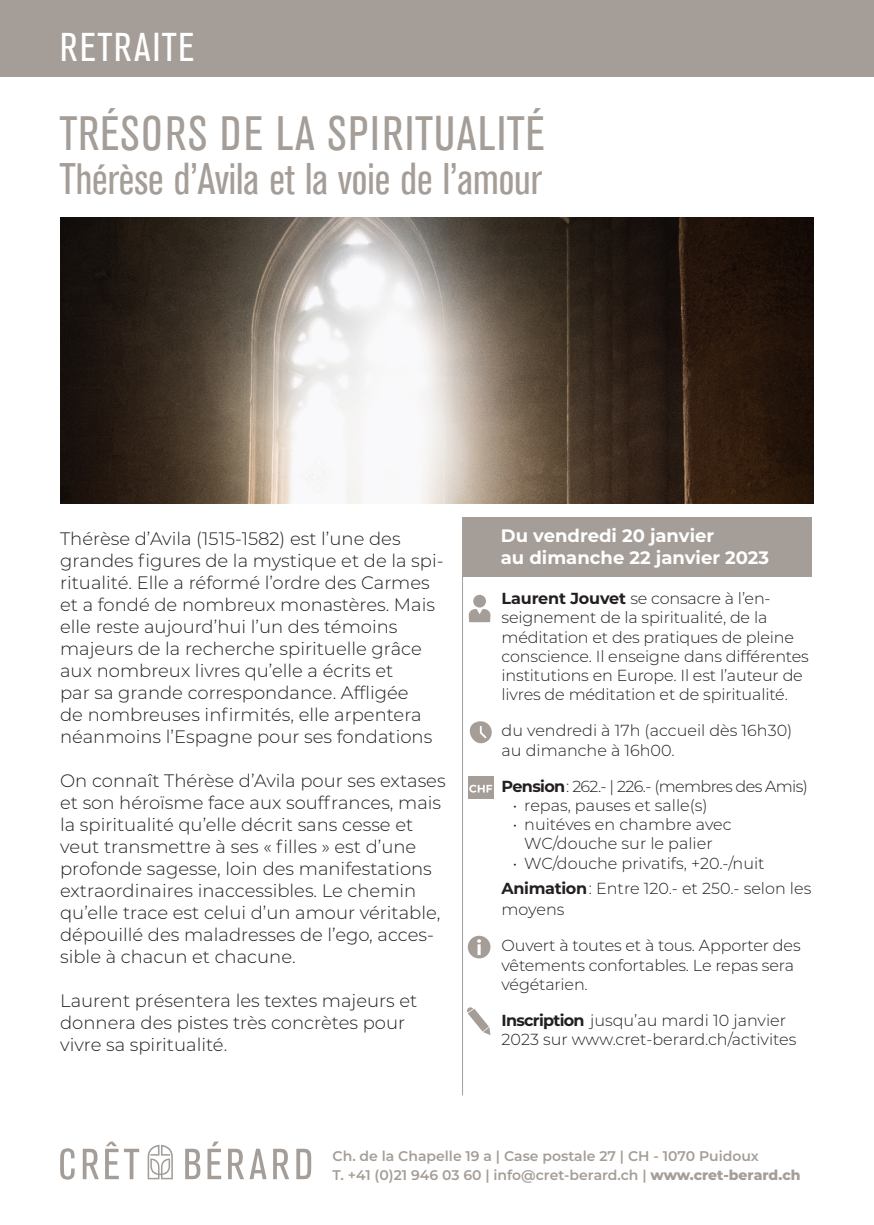
<style>
.page{position:relative;width:874px;height:1225px;background:#fff}
.page>*{position:absolute;margin:0;border:0;box-sizing:border-box;transform-origin:0 0}
.t1{font:48px "Akzidenz Grot Con BQ";letter-spacing:.04em;color:#a59e98}
.t2{font:44px "Akzidenz Grot Con BQ";color:#a59e98}
.t3{font:40px "Akzidenz Grot Con BQ";letter-spacing:.04em;color:#fff}
.t4{font:300 18px/22px "Montserrat";color:#231f20}
.t5{font:700 18px/21.6px "Montserrat";color:#fff}
.t6{font:300 16px/19.2px "Montserrat";letter-spacing:-.01em;color:#231f20}
.t7{font:300 16px "Montserrat";letter-spacing:-.04em;color:#231f20}
.t8{font:600 14px/19px "Montserrat";color:#a59e98}
.s1{font-weight:700}
.s2{font-weight:800}
</style>
<div class="page">
<svg style="left:147px;top:1144px;width:26px;height:35px"></svg>
<svg style="left:60px;top:1148px;width:15px;height:31px"></svg>
<svg style="left:83px;top:1148px;width:16px;height:31px"></svg>
<svg style="left:105px;top:1141px;width:34px;height:38px"></svg>
<svg style="left:185px;top:1148px;width:15px;height:31px"></svg>
<svg style="left:207px;top:1141px;width:14px;height:38px"></svg>
<svg style="left:228px;top:1148px;width:38px;height:31px"></svg>
<svg style="left:273px;top:1148px;width:16px;height:31px"></svg>
<svg style="left:296px;top:1148px;width:15px;height:31px"></svg>
<div style="left:0;top:0;width:873px;height:77px;background:#a59e98"></div>
<div style="left:462px;top:517px;width:349px;height:60px;background:#a59e98"></div>
<hr style="left:462px;top:520px;width:1px;height:575px;background:#a59e98">
<img style="left:60px;top:218px;width:753px;height:286px">
<svg style="left:467px;top:1007px;width:23px;height:28px"></svg>
<div style="left:467px;top:776px;width:26px;height:22px;background:#a59e98"></div>
<svg style="left:469px;top:784px;width:23px;height:8px"></svg>
<svg style="left:468px;top:609px;width:22px;height:13px"></svg>
<div style="left:473px;top:595px;width:12px;height:12px;background:#a59e98;border-radius:50%"></div>
<svg style="left:469px;top:721px;width:22px;height:22px"></svg>
<svg style="left:467px;top:935px;width:23px;height:23px"></svg>
<h3 class="t3" style="left:60px;top:25px;width:136px">RETRAITE</h3>
<h1 class="t1" style="left:60px;top:106px;width:486px">TRÉSORS DE LA SPIRITUALITÉ</h1>
<h2 class="t2" style="left:60px;top:154px;width:483px">Thérèse d’Avila et la voie de l’amour</h2>
<p class="t4" style="left:60px;top:527px;width:385px">Thérèse d’Avila (1515-1582) est l’une des grandes figures de la mystique et de la spi&shy;ritualité. Elle a réformé l’ordre des Carmes et a fondé de nombreux monastères. Mais elle reste aujourd’hui l’un des témoins majeurs de la recherche spirituelle grâce aux nombreux livres qu’elle a écrits et<br>par sa grande correspondance. Affligée<br>de nombreuses infirmités, elle arpentera néanmoins l’Espagne pour ses fondations</p>
<p class="t4" style="left:60px;top:769px;width:387px">On connaît Thérèse d’Avila pour ses extases et son héroïsme face aux souffrances, mais la spiritualité qu’elle décrit sans cesse et veut transmettre à ses « filles » est d’une profonde sagesse, loin des manifestations extraordinaires inaccessibles. Le chemin qu’elle trace est celui d’un amour véritable, dépouillé des maladresses de l’ego, acces&shy;sible à chacun et chacune.</p>
<p class="t4" style="left:60px;top:989px;width:358px">Laurent présentera les textes majeurs et donnera des pistes très concrètes pour vivre sa spiritualité.</p>
<p class="t5" style="left:500px;top:524px;width:270px">Du vendredi 20 janvier<br>au dimanche 22 janvier 2023</p>
<p class="t6" style="left:501px;top:588px;width:309px"><span class="s1">Laurent Jouvet</span> se consacre à l’en&shy;seignement de la spiritualité, de la méditation et des pratiques de pleine conscience. Il enseigne dans différentes institutions en Europe. Il est l’auteur de livres de méditation et de spiritualité.</p>
<p class="t6" style="left:501px;top:720px;width:292px">du vendredi à 17h (accueil dès 16h30) au dimanche à 16h00.</p>
<p class="t7" style="left:501px;top:775px;width:308px"><span class="s1">Pension</span> : 262.- | 226.- (membres des Amis)</p>
<p class="t6" style="left:512px;top:795px;width:196px">• repas, pauses et salle(s)</p>
<p class="t6" style="left:512px;top:814px;width:220px;text-align:center">• nuitéves en chambre avec<br>WC/douche sur le palier</p>
<p class="t6" style="left:501px;top:850px;width:311px;line-height:24.8px;text-indent:11px">• WC/douche privatifs, +20.-/nuit<br><span class="s1">Animation</span> : Entre 120.- et 250.- selon les</p>
<p class="t6" style="left:501px;top:899px;width:64px">moyens</p>
<p class="t6" style="left:501px;top:935px;width:300px">Ouvert à toutes et à tous. Apporter des vêtements confortables. Le repas sera végétarien.</p>
<p class="t6" style="left:501px;top:1010px;width:296px"><span class="s1">Inscription</span> jusqu’au mardi 10 janvier<br>2023 sur www.cret-berard.ch/activites</p>
<p class="t8" style="left:332px;top:1145px;width:469px">Ch. de la Chapelle 19 a | Case postale 27 | CH - 1070 Puidoux<br>T. +41 (0)21 946 03 60 | info@cret-berard.ch | <span class="s2">www.cret-berard.ch</span></p>
</div>
